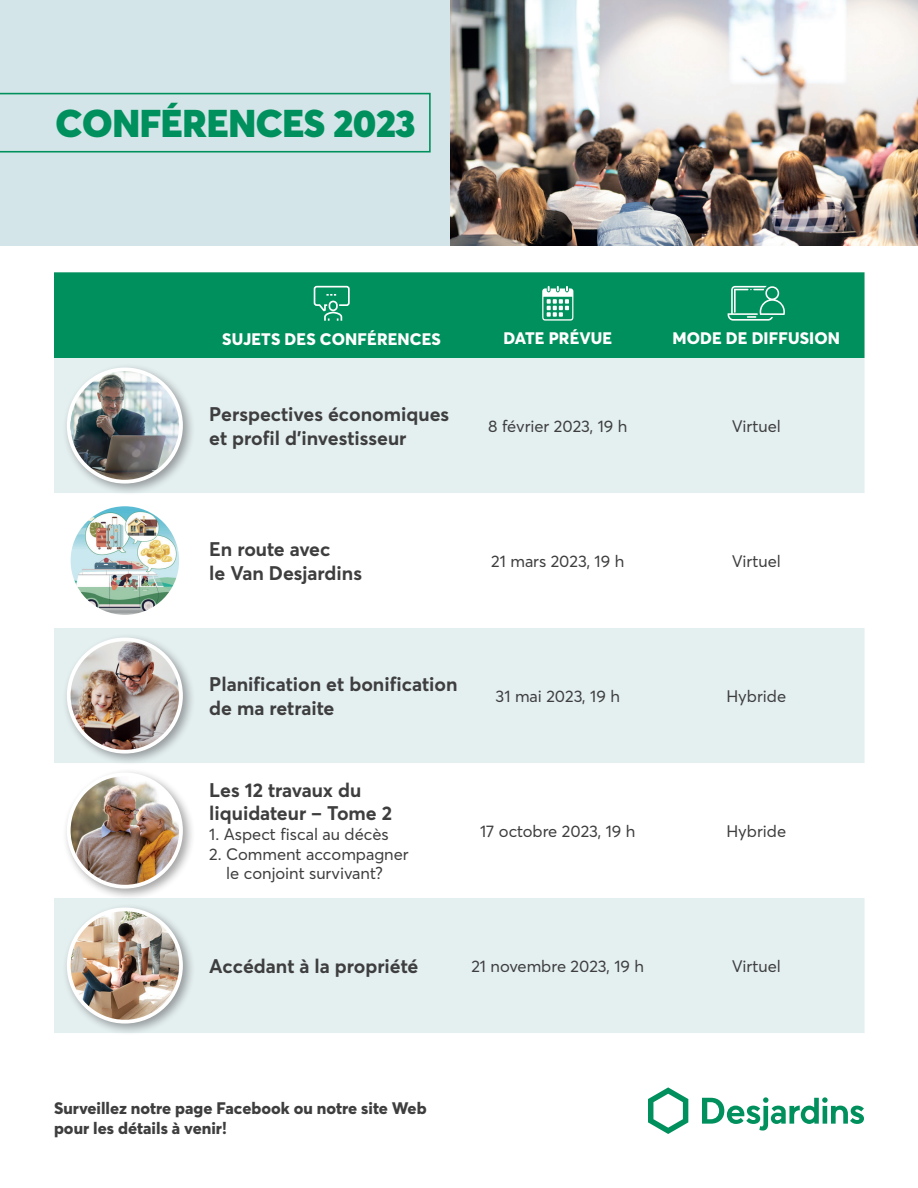
<style>
.page{position:relative;width:918px;height:1188px;background:#fff}
.page>*{position:absolute;margin:0;border:0;box-sizing:border-box;transform-origin:0 0}
.t1{font:900 38.25px "Desjardins Sans";letter-spacing:-.01em;color:#00905d}
.t2{font:700 19.5px/23.4px "Desjardins Sans";color:#3e3e3f}
.t3{font:16.5px/19.8px "Desjardins Sans";color:#3e3e3f;text-align:center}
.t4{font:800 16.5px/19.8px "Desjardins Sans";color:#3e3e3f}
.t5{font:800 16.5px "Desjardins Sans";letter-spacing:.01em;color:#fff}
</style>
<div class="page">
<div style="left:0;top:0;width:918px;height:245px;background:#d3e5e8"></div>
<img style="left:450px;top:0;width:468px;height:245px">
<svg style="left:648px;top:1087px;width:40px;height:47px"></svg>
<svg style="left:702px;top:1097px;width:162px;height:34px"></svg>
<div style="left:54px;top:272px;width:811px;height:86px;background:#00905d"></div>
<div style="left:54px;top:358px;width:811px;height:135px;background:#e4eff0"></div>
<svg style="left:54px;top:628px;width:811px;height:405px;fill:#e4eff0"></svg>
<svg style="left:313px;top:285px;width:38px;height:37px"></svg>
<svg style="left:542px;top:286px;width:31px;height:35px"></svg>
<svg style="left:728px;top:286px;width:57px;height:35px;background:#3ba982"></svg>
<div style="left:62px;top:363px;width:133px;height:133px;background:#231f20;opacity:.4"></div>
<img style="left:69px;top:370px;width:112px;height:112px">
<div style="left:67px;top:368px;width:116px;height:116px;border:4px solid #fff;border-radius:50%"></div>
<img style="left:72px;top:510px;width:106px;height:104px">
<div style="left:67px;top:503px;width:116px;height:116px;border:4px solid #fff;border-radius:50%"></div>
<div style="left:62px;top:633px;width:133px;height:133px;background:#231f20;opacity:.4"></div>
<img style="left:69px;top:639px;width:112px;height:113px;border-radius:56px">
<div style="left:67px;top:638px;width:116px;height:116px;border:4px solid #fff;border-radius:50%"></div>
<div style="left:62px;top:768px;width:133px;height:133px;background:#231f20;opacity:.4"></div>
<img style="left:69px;top:774px;width:112px;height:113px;border-radius:56px">
<div style="left:67px;top:773px;width:116px;height:116px;border:4px solid #fff;border-radius:50%"></div>
<div style="left:62px;top:903px;width:133px;height:133px;background:#231f20;opacity:.4"></div>
<img style="left:69px;top:909px;width:112px;height:113px;border-radius:56px">
<div style="left:67px;top:908px;width:116px;height:116px;border:4px solid #fff;border-radius:50%"></div>
<svg style="left:0;top:93px;width:431px;height:60px"></svg>
<h1 class="t1" style="left:56px;top:100px;width:362px">CONFÉRENCES 2023</h1>
<p class="t5" style="left:222px;top:328px;width:220px">SUJETS DES CONFÉRENCES</p>
<p class="t5" style="left:503px;top:328px;width:110px">DATE PRÉVUE</p>
<p class="t5" style="left:672px;top:328px;width:169px">MODE DE DIFFUSION</p>
<p class="t2" style="left:209px;top:403px;width:241px">Perspectives économiques et profil d’investisseur</p>
<p class="t3" style="left:488px;top:416px;width:141px">8 février 2023, 19 h</p>
<p class="t3" style="left:732px;top:416px;width:51px">Virtuel</p>
<p class="t2" style="left:209px;top:538px;width:154px">En route avec<br>le Van Desjardins</p>
<p class="t3" style="left:491px;top:551px;width:135px">21 mars 2023, 19 h</p>
<p class="t3" style="left:732px;top:551px;width:51px">Virtuel</p>
<p class="t2" style="left:209px;top:673px;width:250px">Planification et bonification de ma retraite</p>
<p class="t3" style="left:496px;top:686px;width:126px">31 mai 2023, 19 h</p>
<p class="t3" style="left:726px;top:686px;width:61px">Hybride</p>
<p class="t2" style="left:209px;top:778px;width:184px">Les 12 travaux du liquidateur – Tome 2</p>
<p class="t3" style="left:209px;top:824px;width:181px">1. Aspect fiscal au décès</p>
<p class="t3" style="left:209px;top:844px;width:201px">2. Comment accompagner le conjoint survivant?</p>
<p class="t3" style="left:480px;top:821px;width:157px">17 octobre 2023, 19 h</p>
<p class="t3" style="left:726px;top:821px;width:61px">Hybride</p>
<p class="t2" style="left:209px;top:954px;width:211px">Accédant à la propriété</p>
<p class="t3" style="left:471px;top:956px;width:174px">21 novembre 2023, 19 h</p>
<p class="t3" style="left:732px;top:956px;width:51px">Virtuel</p>
<p class="t4" style="left:54px;top:1098px;width:374px">Surveillez notre page Facebook ou notre site Web pour les détails à venir!</p>
</div>
